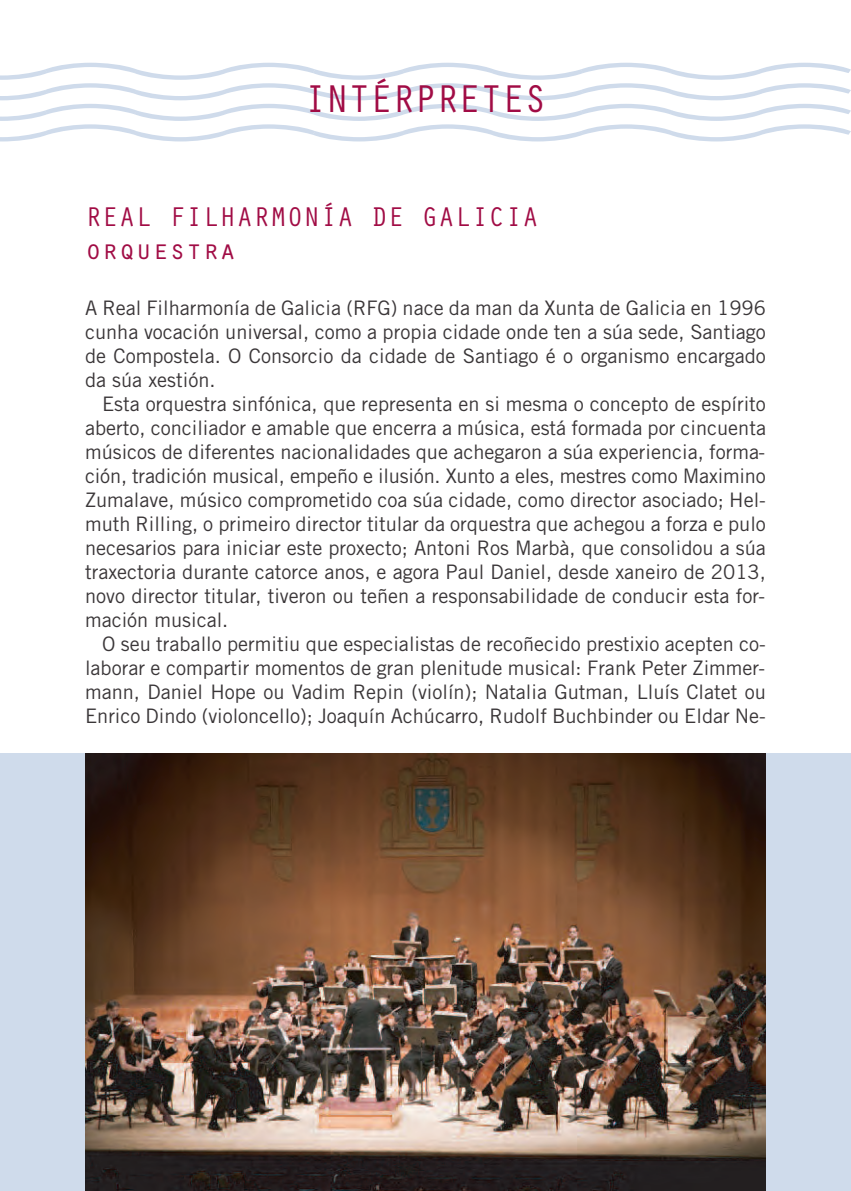
<style>
.page{position:relative;width:851px;height:1191px;background:#fff}
.page>*{position:absolute;margin:0;border:0;box-sizing:border-box;transform-origin:0 0}
.t1{font:40px "Orator Std";letter-spacing:-.05em;color:#a10c45}
.t2{font:28px/33.6px "Orator Std";color:#a10c45}
.t3{font:20px/24px "Trade Gothic";color:#3a3638;text-align:justify}
</style>
<div class="page">
<svg style="left:0;top:63px;width:850px;height:78px"></svg>
<div style="left:0;top:753px;width:850px;height:438px;background:#cfdbeb"></div>
<img style="left:85px;top:753px;width:680px;height:438px">
<h1 class="t1" style="left:303px;top:75px;width:245px">INTÉRPRETES</h1>
<h2 class="t2" style="left:85px;top:199px;width:455px">REAL FILHARMONÍA DE GALICIA orquestra</h2>
<p class="t3" style="left:85px;top:298px;width:682px">A Real Filharmonía de Galicia (RFG) nace da man da Xunta de Galicia en 1996 cunha vocación universal, como a propia cidade onde ten a súa sede, Santiago de Compostela. O Consorcio da cidade de Santiago é o organismo encargado da súa xestión.</p>
<p class="t3" style="left:85px;top:394px;width:682px;text-indent:17px">Esta orquestra sinfónica, que representa en si mesma o concepto de espírito aberto, conciliador e amable que encerra a música, está formada por cincuenta músicos de diferentes nacionalidades que achegaron a súa experiencia, forma&shy;ción, tradición musical, empeño e ilusión. Xunto a eles, mestres como Maximino Zumalave, músico comprometido coa súa cidade, como director asociado; Hel&shy;muth Rilling, o primeiro director titular da orquestra que achegou a forza e pulo necesarios para iniciar este proxecto; Antoni Ros Marbà, que consolidou a súa traxectoria durante catorce anos, e agora Paul Daniel, desde xaneiro de 2013, novo director titular, tiveron ou teñen a responsabilidade de conducir esta for&shy;mación musical.</p>
<p class="t3" style="left:85px;top:634px;width:682px;text-indent:17px">O seu traballo permitiu que especialistas de recoñecido prestixio acepten co&shy;laborar e compartir momentos de gran plenitude musical: Frank Peter Zimmer&shy;mann, Daniel Hope ou Vadim Repin (violín); Natalia Gutman, Lluís Clatet ou Enrico Dindo (violoncello); Joaquín Achúcarro, Rudolf Buchbinder ou Eldar Ne-</p>
</div>
